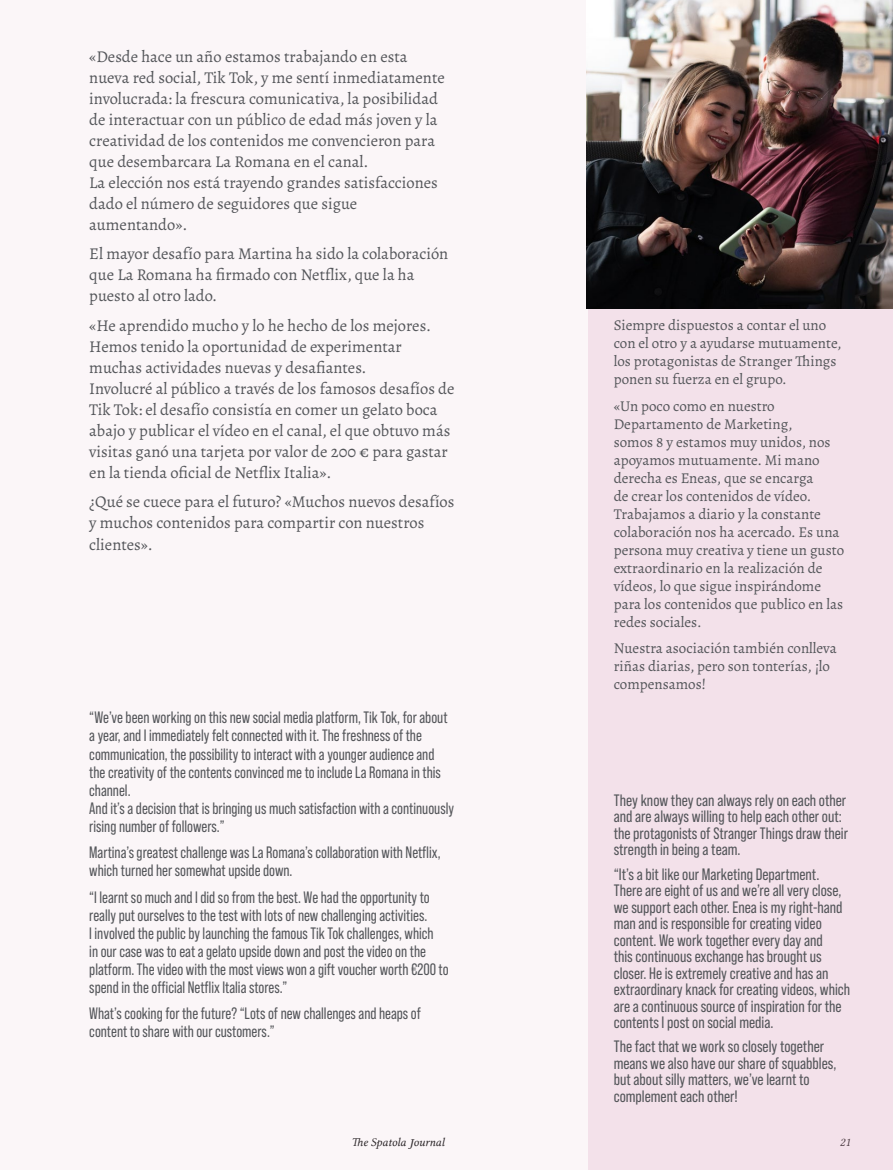
<style>
.page{position:relative;width:893px;height:1170px;background:#fff}
.page>*{position:absolute;margin:0;border:0;box-sizing:border-box;transform-origin:0 0}
.testo_corrente{font:16.5px/21px "Alegreya";color:#54565a}
.testo_corrente-2{font:16.5px/18px "Bebas Neue Pro";color:#54565a;scale:.96 1}
.testo_corrente-3{font:16.5px/16.5px "Bebas Neue Pro";color:#54565a}
.testo_corrente-4{font:15px/18px "Alegreya";color:#54565a}
.t1{font:12px "Lin Libertine I";color:#000}
.s1{font-size:15px}
</style>
<div class="page">
<div style="left:0;top:0;width:893px;height:1169px;background:linear-gradient(to right,#fefdfd,#f2e0e9)"></div>
<img style="left:587px;top:0;width:306px;height:308px">
<p class="testo_corrente" style="left:89px;top:46px;width:357px">«Desde hace un año estamos trabajando en esta nueva red social, Tik Tok, y me sentí inmediatamente involucrada: la frescura comunicativa, la posibilidad de interactuar con un público de edad más joven y la creatividad de los contenidos me convencieron para que desembarcara La Romana en el canal.<br>La elección nos está trayendo grandes satisfacciones dado el número de seguidores que sigue aumentando».</p>
<p class="testo_corrente" style="left:89px;top:243px;width:361px">El mayor desafío para Martina ha sido la colaboración que La Romana ha firmado con Netflix, que la ha puesto al otro lado.</p>
<p class="testo_corrente" style="left:89px;top:315px;width:367px">«He aprendido mucho y lo he hecho de los mejores.<br>Hemos tenido la oportunidad de experimentar muchas actividades nuevas y desafiantes.<br>Involucré al público a través de los famosos desafíos de Tik Tok: el desafío consistía en comer un gelato boca abajo y publicar el vídeo en el canal, el que obtuvo más visitas ganó una tarjeta por valor de 200 € para gastar en la tienda oficial de Netflix Italia».</p>
<p class="testo_corrente" style="left:89px;top:491px;width:367px">¿Qué se cuece para el futuro? «Muchos nuevos desafíos y muchos contenidos para compartir con nuestros clientes».</p>
<p class="testo_corrente-2" style="left:89px;top:708px;width:381px">“We’ve been working on this new social media platform, Tik Tok, for about a year, and I immediately felt connected with it. The freshness of the communication, the possibility to interact with a younger audience and the creativity of the contents convinced me to include La Romana in this channel.<br>And it’s a decision that is bringing us much satisfaction with a continuously rising number of followers.”</p>
<p class="testo_corrente-2" style="left:89px;top:843px;width:367px">Martina’s greatest challenge was La Romana’s collaboration with Netflix, which turned her somewhat upside down.</p>
<p class="testo_corrente-2" style="left:89px;top:887px;width:376px">“I learnt so much and I did so from the best. We had the opportunity to really put ourselves to the test with lots of new challenging activities.<br>I involved the public by launching the famous Tik Tok challenges, which<br>in our case was to eat a gelato upside down and post the video on the platform. The video with the most views won a gift voucher worth €200 to spend in the official Netflix Italia stores.”</p>
<p class="testo_corrente-2" style="left:89px;top:1004px;width:347px">What’s cooking for the future? “Lots of new challenges and heaps of content to share with our customers.”</p>
<p class="testo_corrente-4" style="left:614px;top:316px;width:229px">Siempre dispuestos a contar el uno con el otro y a ayudarse mutuamente, los protagonistas de Stranger Things ponen su fuerza en el grupo.</p>
<p class="testo_corrente-4" style="left:614px;top:396px;width:232px">«Un poco como en nuestro<br>Departamento de Marketing,<br>somos 8 y estamos muy unidos, nos apoyamos mutuamente. Mi mano derecha es Eneas, que se encarga<br>de crear los contenidos de vídeo.<br>Trabajamos a diario y la constante colaboración nos ha acercado. Es una persona muy creativa y tiene un gusto extraordinario en la realización de vídeos, lo que sigue inspirándome para los contenidos que publico en las redes sociales.</p>
<p class="testo_corrente-4" style="left:614px;top:639px;width:224px">Nuestra asociación también conlleva riñas diarias, pero son tonterías, ¡lo compensamos!</p>
<p class="testo_corrente-3" style="left:614px;top:791px;width:236px">They know they can always rely on each other and are always willing to help each other out: the protagonists of Stranger Things draw their strength in being a team.</p>
<p class="testo_corrente-3" style="left:614px;top:865px;width:238px">“It’s a bit like our Marketing Department.<br>There are eight of us and we’re all very close, we support each other. Enea is my right-hand man and is responsible for creating video content. We work together every day and<br>this continuous exchange has brought us closer. He is extremely creative and has an extraordinary knack for creating videos, which are a continuous source of inspiration for the contents I post on social media.</p>
<p class="testo_corrente-3" style="left:614px;top:1038px;width:224px">The fact that we work so closely together means we also have our share of squabbles, but about silly matters, we’ve learnt to complement each other!</p>
<p class="t1" style="left:351px;top:1134px;width:95px">The Spatola <span class="s1">J</span>ournal</p>
<p class="t1" style="left:840px;top:1134px;width:12px">21</p>
</div>
